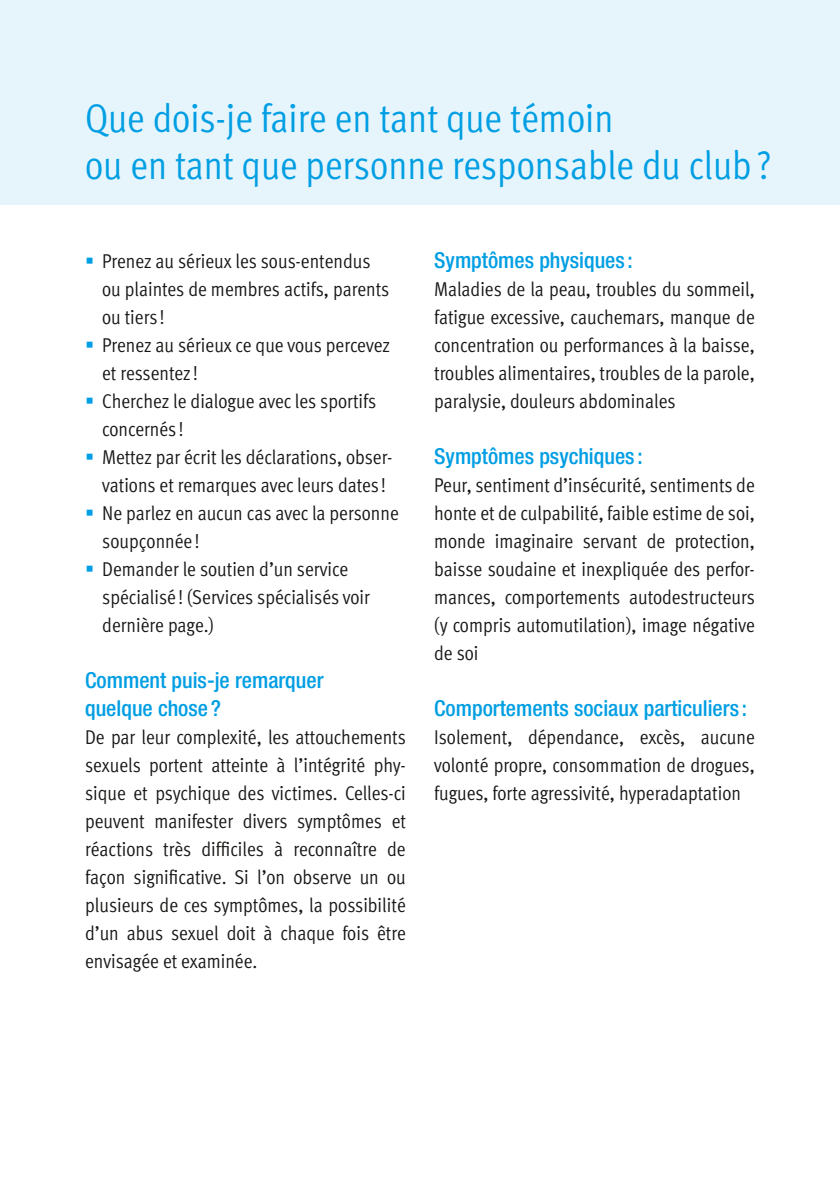
<style>
.page{position:relative;width:840px;height:1191px;background:#fff}
.page>*{position:absolute;margin:0;border:0;box-sizing:border-box;transform-origin:0 0}
.t1{font:40px/47px "Meta Cond Normal LF";color:#009ee3}
.t2{font:500 condensed 22px/28px "Helvetica Neue LT Std";color:#009ee3}
.t3{font:20px/28px "Meta Cond Normal LF";color:#181716}
.s1{color:#009ee3}
</style>
<div class="page">
<div style="left:0;top:0;width:839px;height:204px;background:#e6f5fc"></div>
<hr style="left:0;top:0;width:1px;height:204px;background:#009ee3">
<h1 class="t1" style="left:85px;top:94px;width:687px">Que dois-je faire en tant que témoin<br>ou en tant que personne responsable du club ?</h1>
<p class="t3" style="left:102px;top:247px;width:288px;text-indent:-17px"><span class="s1">▪</span> Prenez au sérieux les sous-entendus ou plaintes de membres actifs, parents ou tiers !</p>
<p class="t3" style="left:102px;top:331px;width:289px;text-indent:-17px"><span class="s1">▪</span> Prenez au sérieux ce que vous percevez et ressentez!</p>
<p class="t3" style="left:102px;top:387px;width:275px;text-indent:-17px"><span class="s1">▪</span> Cherchez le dialogue avec les sportifs concernés !</p>
<p class="t3" style="left:85px;top:443px;width:308px;text-align:center"><span class="s1">▪</span> Mettez par écrit les déclarations, obser&shy;vations et remarques avec leurs dates !</p>
<p class="t3" style="left:102px;top:499px;width:298px;text-indent:-17px"><span class="s1">▪</span> Ne parlez en aucun cas avec la personne soupçonnée !</p>
<p class="t3" style="left:102px;top:555px;width:269px;text-indent:-17px"><span class="s1">▪</span> Demander le soutien d’un service spécialisé ! (Services spécialisés voir dernière page.)</p>
<p class="t2" style="left:85px;top:666px;width:240px">Comment puis-je remarquer quelque chose ?</p>
<p class="t3" style="left:85px;top:723px;width:322px;text-align:justify">De par leur complexité, les attouchements sexuels portent atteinte à l’intégrité phy&shy;sique et psychique des victimes. Celles-ci peuvent manifester divers symptômes et réactions très difficiles à reconnaître de façon significative. Si l’on observe un ou plusieurs de ces symptômes, la possibilité d’un abus sexuel doit à chaque fois être envisagée et examinée.</p>
<p class="t2" style="left:434px;top:246px;width:200px">Symptômes physiques :</p>
<p class="t3" style="left:434px;top:275px;width:322px;text-align:justify">Maladies de la peau, troubles du sommeil, fatigue excessive, cauchemars, manque de concentration ou performances à la baisse, troubles alimentaires, troubles de la parole, paralysie, douleurs abdominales</p>
<p class="t2" style="left:434px;top:442px;width:210px">Symptômes psychiques :</p>
<p class="t3" style="left:434px;top:471px;width:322px;text-align:justify">Peur, sentiment d’insécurité, sentiments de honte et de culpabilité, faible estime de soi, monde imaginaire servant de protection, baisse soudaine et inexpliquée des perfor&shy;mances, comportements autodestructeurs (y compris automutilation), image négative de soi</p>
<p class="t2" style="left:434px;top:694px;width:314px">Comportements sociaux particuliers :</p>
<p class="t3" style="left:434px;top:723px;width:322px;text-align:justify">Isolement, dépendance, excès, aucune volonté propre, consommation de drogues, fugues, forte agressivité, hyperadaptation</p>
</div>
